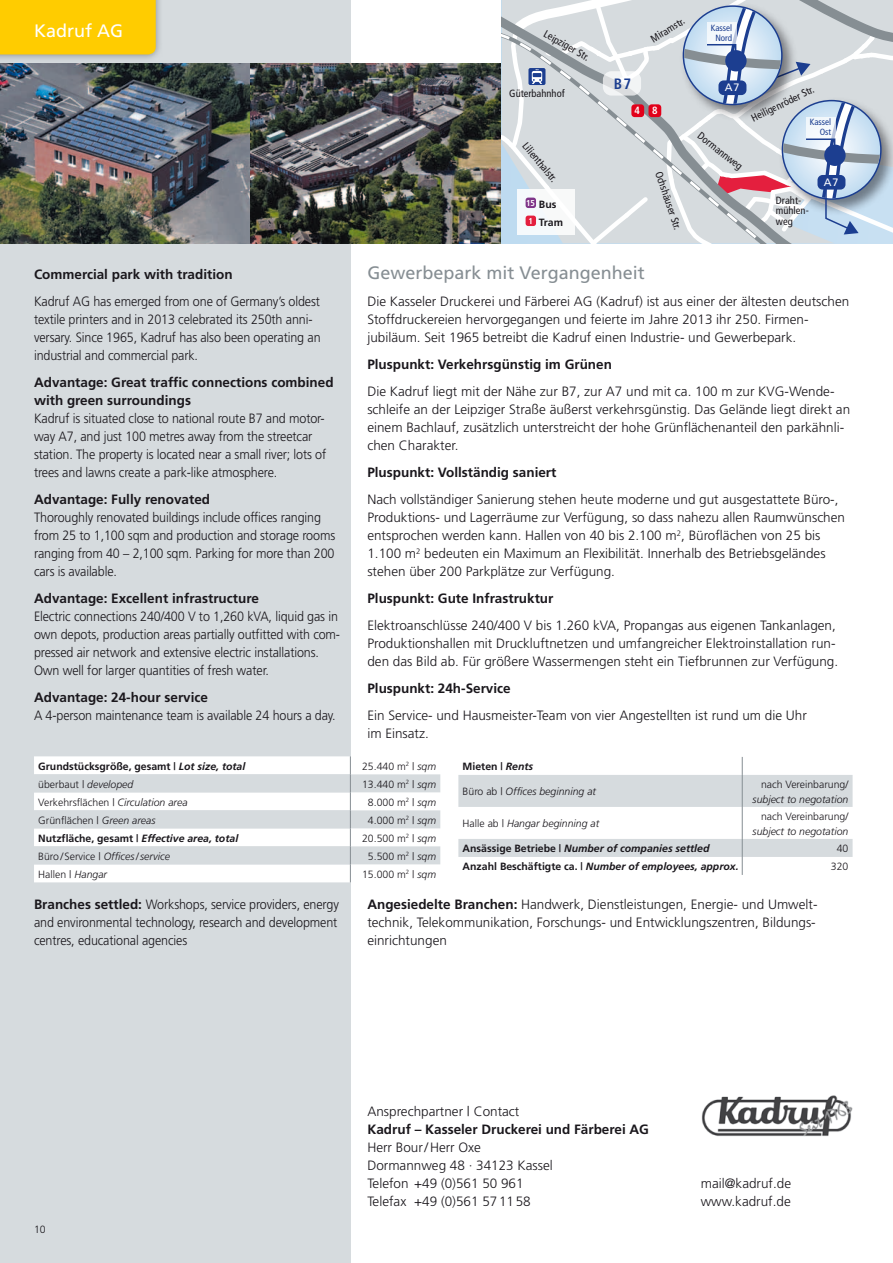
<style>
.page{position:relative;width:893px;height:1263px;background:#fff}
.page>*{position:absolute;margin:0;border:0;box-sizing:border-box;transform-origin:0 0}
.t1{font:18px "Frutiger";color:#868e93}
.t2{font:18px "Frutiger";color:#fff}
.t3{font:700 condensed 15px "Frutiger";color:#1c3e90}
.t4{font:300 13.5px/18px "Frutiger";color:#1a171c}
.t5{font:300 13.5px/18px "Frutiger";color:#1a171c;scale:.93 1}
.t6{font:700 13.5px/18px "Frutiger";color:#1a171c}
.t7{font:10.8px "Frutiger";color:#fff}
.t8{font:300 10.5px "Frutiger";color:#1a171c}
.t9{font:italic 700 10.5px "Frutiger";color:#1a171c}
.t10{font:italic 300 10.5px "Frutiger";color:#1a171c}
.t11{font:condensed 10.5px/10.5px "Frutiger";color:#1a171c}
.t12{font:700 10.5px/18px "Frutiger";color:#1a171c}
.t13{font:700 condensed 10.5px "Frutiger";color:#fff}
.t14{font:condensed 9px/9.9px "Frutiger";color:#1c3e90;text-align:center}
.s1{font-style:italic}
.s2{font-style:normal}
.s3{font-weight:700}
</style>
<div class="page">
<div style="left:0;top:0;width:350px;height:1263px;background:#d6dbde"></div>
<img style="left:0;top:64px;width:502px;height:179px">
<svg style="left:0;top:0;width:160px;height:59px"></svg>
<div style="left:0;top:0;width:156px;height:54px;background:#fc0"></div>
<svg style="left:502px;top:0;width:391px;height:243px"></svg>
<div style="left:517px;top:189px;width:58px;height:45px;background:#f8f9f9"></div>
<svg style="left:458px;top:757px;width:395px;height:118px"></svg>
<svg style="left:34px;top:756px;width:406px;height:126px"></svg>
<img style="left:701px;top:1095px;width:152px;height:42px">
<div style="left:526px;top:198px;width:10px;height:10px;background:#803689;border-radius:3px"></div>
<div style="left:526px;top:216px;width:10px;height:10px;background:#e41f3e;border-radius:3px"></div>
<h1 class="t2" style="left:34px;top:20px;width:91px">Kadruf AG</h1>
<p class="t6" style="left:34px;top:265px;width:200px">Commercial park with tradition</p>
<p class="t5" style="left:34px;top:293px;width:310px">Kadruf AG has emerged from one of Germany’s oldest textile printers and in 2013 celebrated its 250th anni&shy;versary. Since 1965, Kadruf has also been operating an industrial and commercial park.</p>
<p class="t6" style="left:34px;top:373px;width:301px">Advantage: Great traffic connections combined with green surroundings</p>
<p class="t5" style="left:34px;top:410px;width:316px">Kadruf is situated close to national route B7 and motor&shy;way A7, and just 100 metres away from the streetcar station. The property is located near a small river; lots of trees and lawns create a park-like atmosphere.</p>
<p class="t6" style="left:34px;top:490px;width:178px">Advantage: Fully renovated</p>
<p class="t5" style="left:34px;top:509px;width:325px">Thoroughly renovated buildings include offices ranging from 25 to 1,100 sqm and production and storage rooms ranging from 40 – 2,100 sqm. Parking for more than 200 cars is available.</p>
<p class="t6" style="left:34px;top:589px;width:226px">Advantage: Excellent infrastructure</p>
<p class="t5" style="left:34px;top:608px;width:331px">Electric connections 240/400 V to 1,260 kVA, liquid gas in own depots, production areas partially outfitted with com&shy;pressed air network and extensive electric installations.<br>Own well for larger quantities of fresh water.</p>
<p class="t6" style="left:34px;top:688px;width:176px">Advantage: 24-hour service</p>
<p class="t5" style="left:34px;top:707px;width:326px">A 4-person maintenance team is available 24 hours a day.</p>
<p class="t11" style="left:547px;top:29px;width:52px;rotate:29deg">Leipziger Str.</p>
<p class="t11" style="left:509px;top:88px;width:57px">Güterbahnhof</p>
<p class="t11" style="left:529px;top:140px;width:50px;rotate:51deg">Lilienthalstr.</p>
<p class="t12" style="left:526px;top:195px;width:39px"><sup>15</sup> Bus<br><sup>1</sup> Tram</p>
<p class="t11" style="left:649px;top:35px;width:39px;rotate:-31deg">Miramstr.</p>
<p class="t14" style="left:711px;top:23px;width:23px">Kassel<br>Nord</p>
<p class="t3" style="left:614px;top:75px;width:19px">B7</p>
<p class="t13" style="left:634px;top:104px;width:25px">4 8</p>
<p class="t11" style="left:663px;top:170px;width:63px;rotate:71deg">Ochshäuser Str.</p>
<p class="t7" style="left:725px;top:81px;width:16px">A7</p>
<p class="t11" style="left:702px;top:130px;width:55px;rotate:38deg">Dormannweg</p>
<p class="t11" style="left:750px;top:114px;width:70px;rotate:-26deg">Heiligenröder Str.</p>
<p class="t14" style="left:810px;top:117px;width:23px;text-align:right">Kassel<br>Ost</p>
<p class="t11" style="left:776px;top:195px;width:34px">Draht&shy;mühlen&shy;weg</p>
<p class="t7" style="left:824px;top:176px;width:16px">A7</p>
<h1 class="t1" style="left:367px;top:262px;width:279px">Gewerbepark mit Vergangenheit</h1>
<p class="t4" style="left:367px;top:293px;width:483px">Die Kasseler Druckerei und Färberei AG (Kadruf) ist aus einer der ältesten deutschen<br>Stoffdruckereien hervorgegangen und feierte im Jahre 2013 ihr 250. Firmen&shy;jubiläum. Seit 1965 betreibt die Kadruf einen Industrie- und Gewerbepark.</p>
<p class="t6" style="left:367px;top:355px;width:246px">Pluspunkt: Verkehrsgünstig im Grünen</p>
<p class="t4" style="left:367px;top:383px;width:484px">Die Kadruf liegt mit der Nähe zur B7, zur A7 und mit ca. 100 m zur KVG-Wende&shy;schleife an der Leipziger Straße äußerst verkehrsgünstig. Das Gelände liegt direkt an einem Bachlauf, zusätzlich unterstreicht der hohe Grünflächenanteil den parkähnli&shy;chen Charakter.</p>
<p class="t6" style="left:367px;top:463px;width:191px">Pluspunkt: Vollständig saniert</p>
<p class="t4" style="left:367px;top:491px;width:479px">Nach vollständiger Sanierung stehen heute moderne und gut ausgestattete Büro-, Produktions- und Lagerräume zur Verfügung, so dass nahezu allen Raumwünschen entsprochen werden kann. Hallen von 40 bis 2.100 m<sup>2</sup>, Büroflächen von 25 bis 1.100 m<sup>2</sup> bedeuten ein Maximum an Flexibilität. Innerhalb des Betriebsgeländes stehen über 200 Parkplätze zur Verfügung.</p>
<p class="t6" style="left:367px;top:589px;width:188px">Pluspunkt: Gute Infrastruktur</p>
<p class="t4" style="left:367px;top:617px;width:472px">Elektroanschlüsse 240/400 V bis 1.260 kVA, Propangas aus eigenen Tankanlagen,<br>Produktionshallen mit Druckluftnetzen und umfangreicher Elektroinstallation run&shy;den das Bild ab. Für größere Wassermengen steht ein Tiefbrunnen zur Verfügung.</p>
<p class="t6" style="left:367px;top:679px;width:145px">Pluspunkt: 24h-Service</p>
<p class="t4" style="left:367px;top:707px;width:441px">Ein Service- und Hausmeister-Team von vier Angestellten ist rund um die Uhr im Einsatz.</p>
<p class="t12" style="left:38px;top:757px;width:209px">Grundstücksgröße, gesamt | <span class="s1">Lot size, total</span></p>
<p class="t8" style="left:362px;top:760px;width:75px">25.440 m<sup>2</sup> | <span class="s1">sqm</span></p>
<p class="t8" style="left:38px;top:778px;width:97px">überbaut | <span class="s1">developed</span></p>
<p class="t8" style="left:362px;top:778px;width:75px">13.440 m<sup>2</sup> | <span class="s1">sqm</span></p>
<p class="t8" style="left:38px;top:796px;width:151px">Verkehrsflächen | <span class="s1">Circulation area</span></p>
<p class="t8" style="left:368px;top:796px;width:70px">8.000 m<sup>2</sup> | <span class="s1">sqm</span></p>
<p class="t8" style="left:38px;top:814px;width:119px">Grünflächen | <span class="s1">Green areas</span></p>
<p class="t8" style="left:368px;top:814px;width:70px">4.000 m<sup>2</sup> | <span class="s1">sqm</span></p>
<p class="t9" style="left:38px;top:832px;width:201px"><span class="s2">Nutzfläche, gesamt |</span> Effective area, total</p>
<p class="t8" style="left:362px;top:832px;width:75px">20.500 m<sup>2</sup> | <span class="s1">sqm</span></p>
<p class="t10" style="left:38px;top:850px;width:133px"><span class="s2">Büro/Service |</span> Offices/service</p>
<p class="t8" style="left:368px;top:850px;width:70px">5.500 m<sup>2</sup> | <span class="s1">sqm</span></p>
<p class="t8" style="left:38px;top:868px;width:70px">Hallen | <span class="s1">Hangar</span></p>
<p class="t8" style="left:362px;top:868px;width:75px">15.000 m<sup>2</sup> | <span class="s1">sqm</span></p>
<p class="t12" style="left:463px;top:757px;width:72px">Mieten | <span class="s1">Rents</span></p>
<p class="t10" style="left:463px;top:785px;width:135px"><span class="s2">Büro ab |</span> Offices beginning at</p>
<p class="t10" style="left:463px;top:817px;width:138px"><span class="s2">Halle ab |</span> Hangar beginning at</p>
<p class="t8" style="left:761px;top:778px;width:89px">nach Vereinbarung/</p>
<p class="t10" style="left:753px;top:793px;width:97px">subject to negotation</p>
<p class="t8" style="left:761px;top:810px;width:89px">nach Vereinbarung/</p>
<p class="t10" style="left:753px;top:825px;width:97px">subject to negotation</p>
<p class="t9" style="left:463px;top:842px;width:248px"><span class="s2">Ansässige Betriebe |</span> Number of companies settled</p>
<p class="t8" style="left:837px;top:843px;width:13px">40</p>
<p class="t9" style="left:463px;top:860px;width:277px"><span class="s2">Anzahl Beschäftigte ca. |</span> Number of employees, approx.</p>
<p class="t8" style="left:831px;top:861px;width:19px">320</p>
<p class="t5" style="left:34px;top:896px;width:329px"><span class="s3">Branches settled:</span> Workshops, service providers, energy and environmental technology, research and development centres, educational agencies</p>
<p class="t4" style="left:367px;top:896px;width:452px"><span class="s3">Angesiedelte Branchen:</span> Handwerk, Dienstleistungen, Energie- und Umwelt&shy;technik, Telekommunikation, Forschungs- und Entwicklungszentren, Bildungs&shy;einrichtungen</p>
<p class="t8" style="left:34px;top:1223px;width:13px">10</p>
<p class="t4" style="left:367px;top:1103px;width:154px">Ansprechpartner | Contact</p>
<p class="t6" style="left:367px;top:1120px;width:283px">Kadruf – Kasseler Druckerei und Färberei AG</p>
<p class="t4" style="left:367px;top:1139px;width:187px">Herr Bour/Herr Oxe<br>Dormannweg 48 · 34123 Kassel<br>Telefon +49 (0)561 50 961<br>Telefax +49 (0)561 571158</p>
<p class="t4" style="left:701px;top:1175px;width:92px">mail@kadruf.de www.kadruf.de</p>
</div>
